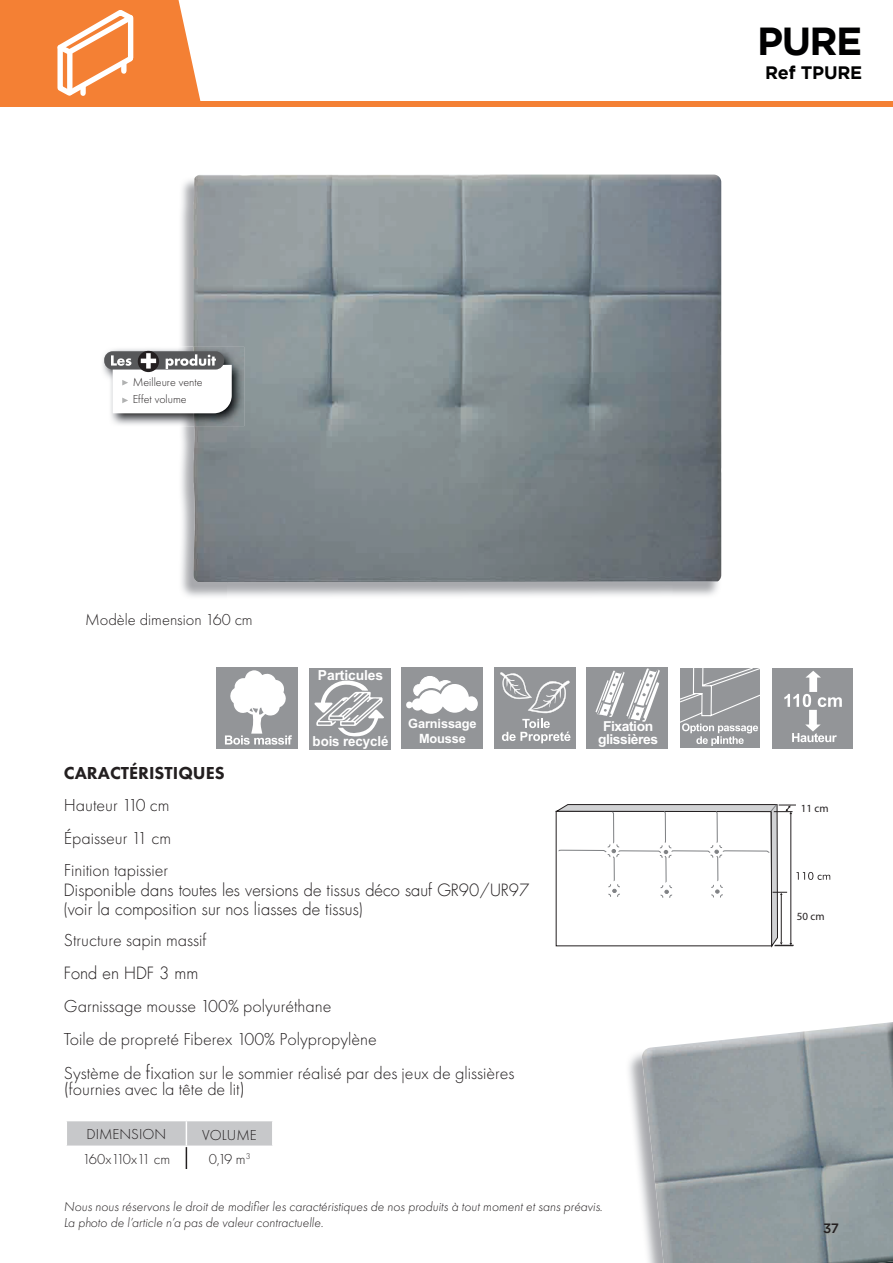
<style>
.page{position:relative;width:893px;height:1263px;background:#fff}
.page>*{position:absolute;margin:0;border:0;box-sizing:border-box;transform-origin:0 0}
.t1{font:700 51px "Gotham";color:#000001}
.t2{font:700 39px "Gotham";color:#000001}
.t3{font:300 18px/32.4px "Futura PT";color:#231f20;text-align:justify}
.t4{font:800 18px "Futura PT";color:#231f20}
.t5{font:700 18px "Gotham";letter-spacing:-.01em;color:#000001}
.t6{font:300 16.5px/18.6px "Futura LT";color:#231f20}
.t7{font:300 16.5px "Futura PT";color:#231f20}
.t8{font:300 15px "Futura PT";color:#231f20}
.t9{font:700 13.8px "Arial";letter-spacing:-.005em;color:#fff;scale:.96 1}
.t10{font:700 13.8px "Arial";letter-spacing:-.005em;color:#fff}
.t11{font:700 13.65px "Arial";letter-spacing:-.03em;color:#fff}
.t12{font:italic 300 13.5px/16.2px "Futura PT";color:#231f20}
.t13{font:500 13.5px "Gotham";color:#231f20}
.t14{font:700 12.75px/15px "Arial";letter-spacing:-.01em;color:#fff;text-align:center}
.t15{font:300 12px/17.7px "Futura PT";color:#231f20}
.t16{font:10.95px "Myriad Pro";color:#231f20}
.s1{font-family:"Futura LT"}
</style>
<div class="page">
<svg style="left:0;top:0;width:201px;height:101px;background:#f59353"></svg>
<div style="left:0;top:101px;width:893px;height:6px;background:#f48034"></div>
<img style="left:181px;top:179px;width:46px;height:418px">
<img style="left:673px;top:582px;width:46px;height:14px">
<img style="left:193px;top:175px;width:528px;height:407px">
<img style="left:629px;top:1053px;width:13px;height:142px">
<img style="left:642px;top:1022px;width:251px;height:241px">
<svg style="left:67px;top:1121px;width:206px;height:48px"></svg>
<hr style="left:272px;top:1147px;width:2px;height:22px;background:#fff">
<img style="left:102px;top:347px;width:142px;height:79px">
<div style="left:104px;top:351px;width:120px;height:18px;background:#57585a;border-radius:9px"></div>
<div style="left:138px;top:351px;width:21px;height:21px;background:#231f20;border-radius:50%"></div>
<svg style="left:111px;top:353px;width:121px;height:60px"></svg>
<svg style="left:555px;top:804px;width:275px;height:144px"></svg>
<div style="left:772px;top:668px;width:81px;height:80px;background:#939598"></div>
<svg style="left:784px;top:671px;width:58px;height:71px"></svg>
<div style="left:587px;top:668px;width:81px;height:81px;background:#939598"></div>
<svg style="left:595px;top:668px;width:65px;height:54px"></svg>
<div style="left:217px;top:668px;width:81px;height:81px;background:#939598"></div>
<svg style="left:225px;top:670px;width:67px;height:75px"></svg>
<div style="left:494px;top:668px;width:81px;height:81px;background:#939598"></div>
<svg style="left:500px;top:672px;width:70px;height:71px"></svg>
<div style="left:309px;top:668px;width:81px;height:81px;background:#939598"></div>
<svg style="left:314px;top:680px;width:70px;height:57px"></svg>
<div style="left:402px;top:668px;width:81px;height:81px;background:#939598"></div>
<svg style="left:406px;top:676px;width:72px;height:38px"></svg>
<div style="left:680px;top:668px;width:80px;height:80px;background:#939598"></div>
<svg style="left:680px;top:668px;width:80px;height:78px"></svg>
<h2 class="t2" style="left:757px;top:15px;width:107px">PURE</h2>
<h1 class="t1" style="left:719px;top:18px;width:144px">PURE</h1>
<p class="t5" style="left:765px;top:61px;width:99px">Ref TPURE</p>
<p class="t15" style="left:133px;top:373px;width:71px">Meilleure vente<br>Effet volume</p>
<p class="t7" style="left:85px;top:610px;width:169px">Modèle dimension 160 cm</p>
<p class="t10" style="left:318px;top:665px;width:67px">Particules</p>
<p class="t14" style="left:408px;top:716px;width:70px">Garnissage<br>Mousse</p>
<p class="t11" style="left:603px;top:717px;width:52px">Fixation</p>
<p class="t9" style="left:313px;top:731px;width:80px">bois recyclé</p>
<p class="t11" style="left:598px;top:729px;width:62px">glissières</p>
<p class="t4" style="left:64px;top:762px;width:162px">CARACTÉRISTIQUES</p>
<p class="t3" style="left:64px;top:789px;width:109px">Hauteur 110 cm Épaisseur 11 cm Finition tapissier</p>
<p class="t6" style="left:64px;top:882px;width:467px">Disponible dans toutes les versions de tissus déco sauf GR90/UR97 (voir la composition sur nos liasses de tissus)</p>
<p class="t3" style="left:64px;top:924px;width:144px">Structure sapin massif</p>
<p class="t6" style="left:64px;top:964px;width:136px">Fond en HDF 3 mm</p>
<p class="t3" style="left:64px;top:990px;width:452px;line-height:33.3px;text-align:left">Garnissage mousse 100% polyuréthane<br>Toile de propreté Fiberex 100% Polypropylène<br>Système de <span class="s1">fi</span>xation sur le sommier réalisé par des jeux de glissières</p>
<p class="t3" style="left:64px;top:1073px;width:182px">(fournies avec la tête de lit)</p>
<p class="t8" style="left:87px;top:1126px;width:81px">DIMENSION</p>
<p class="t8" style="left:202px;top:1127px;width:56px">VOLUME</p>
<p class="t8" style="left:82px;top:1150px;width:89px">160x110x11 cm</p>
<p class="t8" style="left:209px;top:1150px;width:43px">0,19 m<sup>3</sup></p>
<p class="t12" style="left:64px;top:1198px;width:540px">Nous nous réservons le droit de modifier les caractéristiques de nos produits à tout moment et sans préavis.<br>La photo de l’article n’a pas de valeur contractuelle.</p>
<p class="t16" style="left:801px;top:801px;width:29px">11 cm</p>
<p class="t16" style="left:797px;top:910px;width:29px">50 cm</p>
<p class="t13" style="left:823px;top:1220px;width:17px">37</p>
</div>
